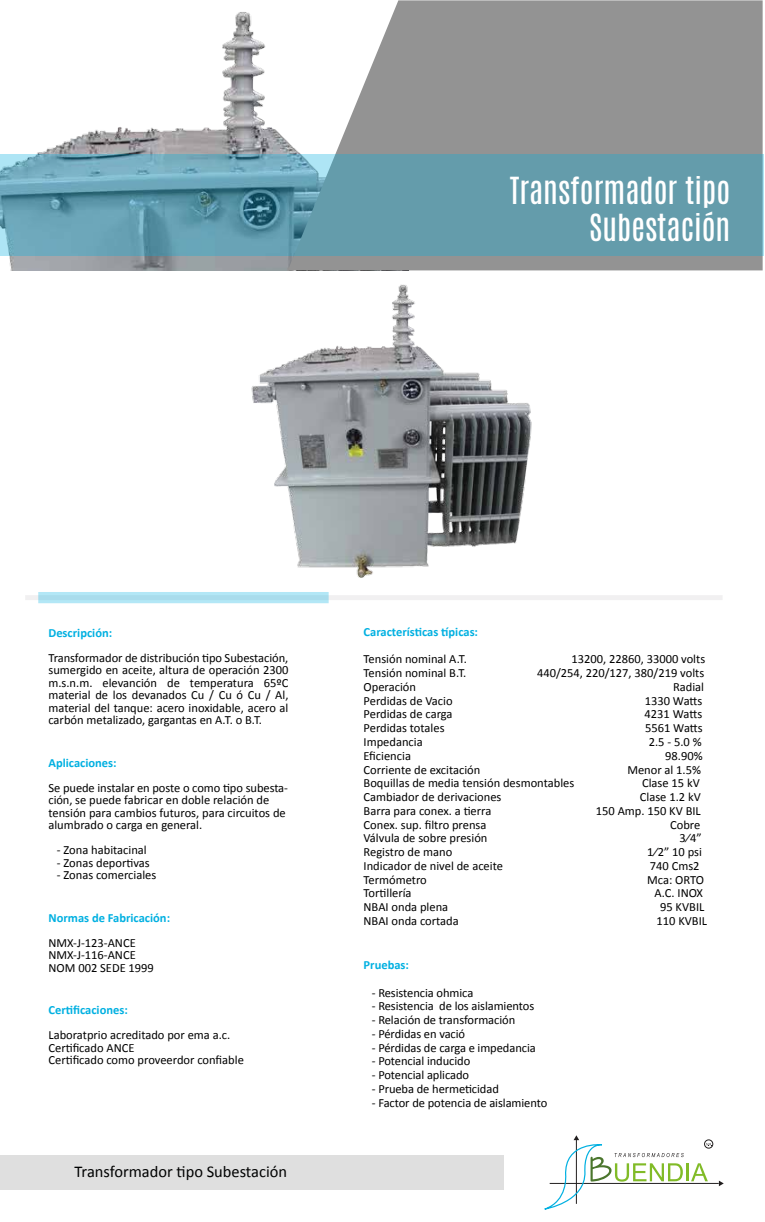
<style>
.page{position:relative;width:765px;height:1222px;background:#fff}
.page>*{position:absolute;margin:0;border:0;box-sizing:border-box;transform-origin:0 0}
.t1{font:31.12px/37.4px "Antonio";color:#fff;text-align:right}
.t2{font:16.38px "Calibri";color:#000101}
.t3{font:12.5px/12.5px "Calibri";color:#000101}
.t4{font:700 12.5px "Calibri";color:#00b0e1}
</style>
<div class="page">
<img style="left:0;top:12px;width:288px;height:258px">
<hr style="left:550px;top:1182px;width:169px;height:1px;background:#221f1f">
<svg style="left:719px;top:1180px;width:5px;height:5px"></svg>
<div style="left:704px;top:1139px;width:9px;height:8px;border:1px solid #221f1f;border-radius:50%"></div>
<hr style="left:686px;top:1162px;width:3px;height:18px;background:#81bb27">
<svg style="left:691px;top:1163px;width:17px;height:17px"></svg>
<svg style="left:706px;top:1142px;width:6px;height:3px"></svg>
<svg style="left:544px;top:1135px;width:140px;height:75px"></svg>
<div style="left:25px;top:595px;width:698px;height:5px;background:#f1f0f1"></div>
<div style="left:38px;top:592px;width:291px;height:11px;background:#aadeed"></div>
<div style="left:0;top:1154px;width:504px;height:34px;background:#dfdfdf"></div>
<svg style="left:288px;top:0;width:475px;height:270px;fill:#939393"></svg>
<svg style="left:0;top:154px;width:764px;height:101px;background:#649dae"></svg>
<img style="left:251px;top:284px;width:281px;height:294px">
<h1 class="t1" style="left:510px;top:172px;width:222px">Transformador tipo<br>Subestación</h1>
<p class="t4" style="left:48px;top:624px;width:65px">Descripción:</p>
<p class="t3" style="left:48px;top:651px;width:241px;text-align:justify">Transformador de distribución tipo Subestación, sumergido en aceite, altura de operación 2300 m.s.n.m. elevanción de temperatura 65ºC material de los devanados Cu / Cu ó Cu / Al, material del tanque: acero inoxidable, acero al carbón metalizado, gargantas en A.T. o B.T.</p>
<p class="t4" style="left:48px;top:754px;width:70px">Aplicaciones:</p>
<p class="t3" style="left:48px;top:781px;width:241px">Se puede instalar en poste o como tipo subesta&shy;ción, se puede fabricar en doble relación de tensión para cambios futuros, para circuitos de alumbrado o carga en general.</p>
<p class="t3" style="left:57px;top:843px;width:91px">- Zona habitacinal</p>
<p class="t3" style="left:57px;top:856px;width:94px">- Zonas deportivas</p>
<p class="t3" style="left:57px;top:868px;width:101px">- Zonas comerciales</p>
<p class="t4" style="left:48px;top:909px;width:123px">Normas de Fabricación:</p>
<p class="t3" style="left:48px;top:936px;width:107px">NMX-J-123-ANCE<br>NMX-J-116-ANCE<br>NOM 002 SEDE 1999</p>
<p class="t4" style="left:48px;top:1001px;width:81px">Certificaciones:</p>
<p class="t3" style="left:48px;top:1028px;width:197px">Laboratprio acreditado por ema a.c.<br>Certificado ANCE<br>Certificado como proveerdor confiable</p>
<h2 class="t2" style="left:75px;top:1160px;width:214px">Transformador tipo Subestación</h2>
<p class="t4" style="left:364px;top:623px;width:116px">Características típicas:</p>
<p class="t3" style="left:364px;top:653px;width:105px">Tensión nominal A.T.</p>
<p class="t3" style="left:571px;top:653px;width:135px">13200, 22860, 33000 volts</p>
<p class="t3" style="left:364px;top:666px;width:104px">Tensión nominal B.T.</p>
<p class="t3" style="left:537px;top:666px;width:169px">440/254, 220/127, 380/219 volts</p>
<p class="t3" style="left:364px;top:680px;width:54px">Operación</p>
<p class="t3" style="left:673px;top:680px;width:33px">Radial</p>
<p class="t3" style="left:364px;top:694px;width:91px">Perdidas de Vacio</p>
<p class="t3" style="left:645px;top:694px;width:59px">1330 Watts</p>
<p class="t3" style="left:364px;top:708px;width:90px">Perdidas de carga</p>
<p class="t3" style="left:645px;top:708px;width:59px">4231 Watts</p>
<p class="t3" style="left:364px;top:721px;width:82px">Perdidas totales</p>
<p class="t3" style="left:645px;top:721px;width:59px">5561 Watts</p>
<p class="t3" style="left:364px;top:735px;width:61px">Impedancia</p>
<p class="t3" style="left:649px;top:735px;width:54px">2.5 - 5.0 %</p>
<p class="t3" style="left:364px;top:749px;width:49px">Eficiencia</p>
<p class="t3" style="left:665px;top:749px;width:39px">98.90%</p>
<p class="t3" style="left:364px;top:763px;width:118px">Corriente de excitación</p>
<p class="t3" style="left:627px;top:763px;width:75px">Menor al 1.5%</p>
<p class="t3" style="left:364px;top:776px;width:212px">Boquillas de media tensión desmontables</p>
<p class="t3" style="left:642px;top:776px;width:59px">Clase 15 kV</p>
<p class="t3" style="left:364px;top:790px;width:139px">Cambiador de derivaciones</p>
<p class="t3" style="left:640px;top:790px;width:62px">Clase 1.2 kV</p>
<p class="t3" style="left:364px;top:804px;width:129px">Barra para conex. a tierra</p>
<p class="t3" style="left:596px;top:804px;width:107px">150 Amp. 150 KV BIL</p>
<p class="t3" style="left:364px;top:818px;width:124px">Conex. sup. filtro prensa</p>
<p class="t3" style="left:670px;top:818px;width:32px">Cobre</p>
<p class="t3" style="left:364px;top:831px;width:125px">Válvula de sobre presión</p>
<p class="t3" style="left:680px;top:831px;width:24px">3⁄4”</p>
<p class="t3" style="left:364px;top:845px;width:90px">Registro de mano</p>
<p class="t3" style="left:647px;top:845px;width:56px">1⁄2” 10 psi</p>
<p class="t3" style="left:364px;top:859px;width:141px">Indicador de nivel de aceite</p>
<p class="t3" style="left:650px;top:859px;width:51px">740 Cms2</p>
<p class="t3" style="left:364px;top:873px;width:65px">Termómetro</p>
<p class="t3" style="left:647px;top:873px;width:59px">Mca: ORTO</p>
<p class="t3" style="left:364px;top:886px;width:50px">Tortillería</p>
<p class="t3" style="left:655px;top:886px;width:50px">A.C. INOX</p>
<p class="t3" style="left:364px;top:900px;width:86px">NBAI onda plena</p>
<p class="t3" style="left:660px;top:900px;width:46px">95 KVBIL</p>
<p class="t3" style="left:364px;top:914px;width:97px">NBAI onda cortada</p>
<p class="t3" style="left:657px;top:914px;width:52px">110 KVBIL</p>
<p class="t4" style="left:364px;top:956px;width:47px">Pruebas:</p>
<p class="t3" style="left:372px;top:986px;width:103px">- Resistencia ohmica</p>
<p class="t3" style="left:372px;top:999px;width:164px">- Resistencia de los aislamientos</p>
<p class="t3" style="left:372px;top:1013px;width:145px">- Relación de transformación</p>
<p class="t3" style="left:372px;top:1027px;width:95px">- Pérdidas en vació</p>
<p class="t3" style="left:372px;top:1041px;width:165px">- Pérdidas de carga e impedancia</p>
<p class="t3" style="left:372px;top:1054px;width:100px">- Potencial inducido</p>
<p class="t3" style="left:372px;top:1068px;width:99px">- Potencial aplicado</p>
<p class="t3" style="left:372px;top:1082px;width:129px">- Prueba de hermeticidad</p>
<p class="t3" style="left:372px;top:1096px;width:177px">- Factor de potencia de aislamiento</p>
</div>
